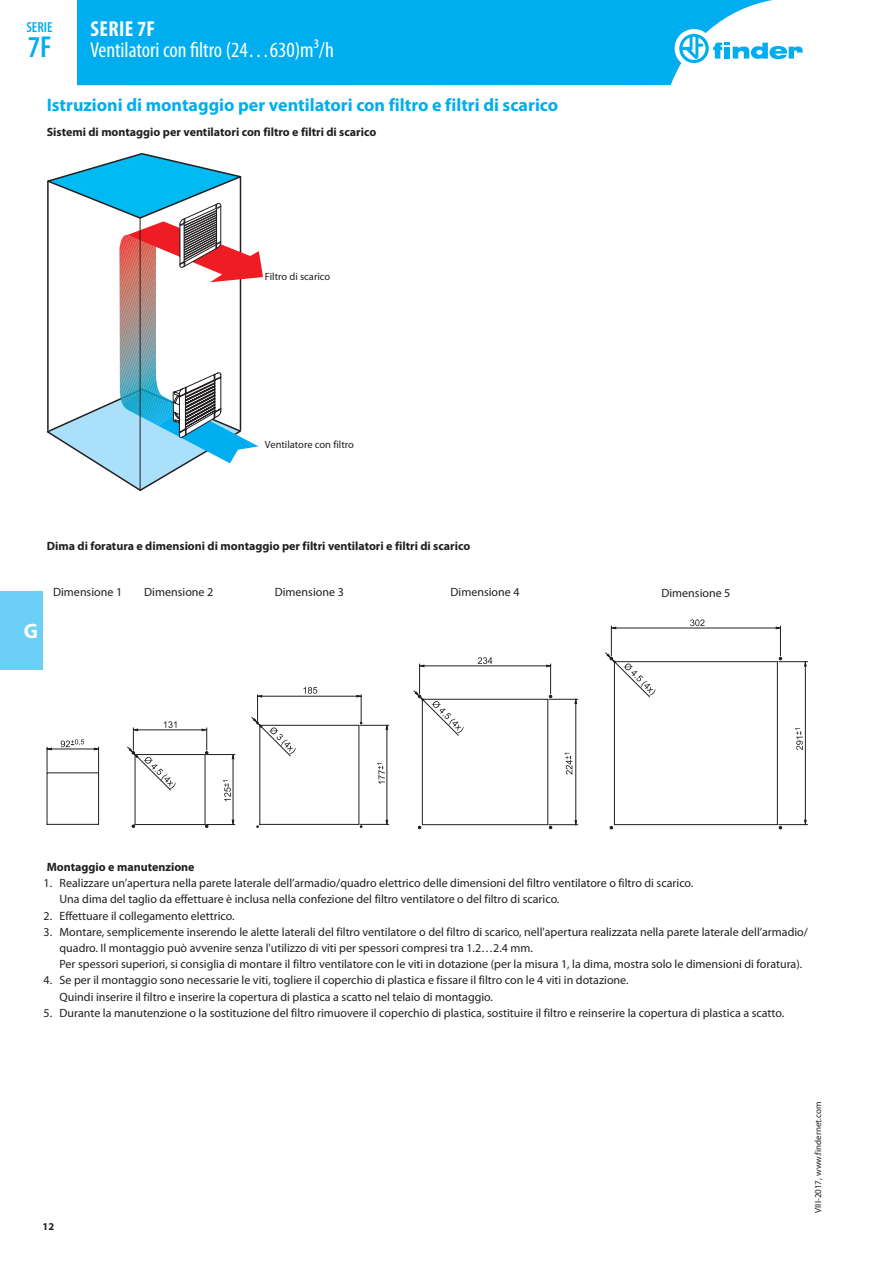
<style>
.page{position:relative;width:893px;height:1263px;background:#fff}
.page>*{position:absolute;margin:0;border:0;box-sizing:border-box;transform-origin:0 0}
.t1{font:600 condensed 30.3px "Myriad Pro";color:#00aeef}
.t2{font:condensed 21.75px "Myriad Pro";color:#fff}
.t3{font:700 condensed 21.75px "Myriad Pro";letter-spacing:.02em;color:#fff}
.t4{font:700 21px "Myriad Pro";color:#fff}
.t5{font:700 18px "Myriad Pro";color:#00aeef}
.t6{font:600 condensed 14.55px "Myriad Pro";color:#00aeef}
.t7{font:12px/16.2px "Myriad Pro";color:#231f20}
.t8{font:700 12px "Myriad Pro";color:#231f20}
.t9{font:10.5px "Myriad Pro";color:#231f20}
.t10{font:700 10.5px "Myriad Pro";color:#231f20}
.t11{font:9px "Myriad Pro";color:#231f20}
</style>
<div class="page">
<svg style="left:47px;top:153px;width:216px;height:338px"></svg>
<hr style="left:47px;top:749px;width:52px;height:1px;background:#231f20">
<hr style="left:47px;top:773px;width:1px;height:51px;background:#231f20">
<hr style="left:47px;top:772px;width:52px;height:1px;background:#231f20">
<hr style="left:98px;top:773px;width:1px;height:51px;background:#231f20">
<hr style="left:47px;top:824px;width:52px;height:1px;background:#231f20">
<hr style="left:387px;top:725px;width:1px;height:99px;background:#231f20">
<svg style="left:303px;top:687px;width:14px;height:7px"></svg>
<hr style="left:258px;top:696px;width:103px;height:1px;background:#231f20">
<hr style="left:260px;top:725px;width:1px;height:99px;background:#231f20">
<hr style="left:260px;top:725px;width:99px;height:1px;background:#231f20">
<hr style="left:359px;top:725px;width:1px;height:99px;background:#231f20">
<hr style="left:260px;top:824px;width:99px;height:1px;background:#231f20">
<hr style="left:547px;top:699px;width:1px;height:126px;background:#231f20">
<hr style="left:422px;top:699px;width:126px;height:1px;background:#231f20">
<hr style="left:422px;top:699px;width:1px;height:126px;background:#231f20">
<hr style="left:422px;top:824px;width:126px;height:1px;background:#231f20">
<hr style="left:419px;top:664px;width:1px;height:30px;background:#231f20">
<hr style="left:420px;top:666px;width:131px;height:1px;background:#231f20">
<svg style="left:478px;top:657px;width:14px;height:7px"></svg>
<hr style="left:550px;top:664px;width:1px;height:30px;background:#231f20">
<hr style="left:575px;top:699px;width:1px;height:126px;background:#231f20">
<hr style="left:805px;top:662px;width:1px;height:163px;background:#231f20">
<hr style="left:614px;top:824px;width:163px;height:1px;background:#231f20">
<hr style="left:614px;top:662px;width:1px;height:163px;background:#231f20">
<hr style="left:777px;top:662px;width:1px;height:163px;background:#231f20">
<svg style="left:47px;top:747px;width:5px;height:24px"></svg>
<svg style="left:93px;top:747px;width:7px;height:24px"></svg>
<svg style="left:251px;top:694px;width:45px;height:62px"></svg>
<svg style="left:356px;top:694px;width:33px;height:36px"></svg>
<svg style="left:360px;top:819px;width:29px;height:9px"></svg>
<svg style="left:419px;top:664px;width:6px;height:3px"></svg>
<svg style="left:546px;top:664px;width:6px;height:4px"></svg>
<svg style="left:549px;top:695px;width:29px;height:9px"></svg>
<svg style="left:549px;top:820px;width:29px;height:9px"></svg>
<svg style="left:413px;top:690px;width:50px;height:46px"></svg>
<svg style="left:605px;top:619px;width:203px;height:78px"></svg>
<svg style="left:779px;top:819px;width:29px;height:10px"></svg>
<svg style="left:61px;top:739px;width:23px;height:8px"></svg>
<svg style="left:127px;top:721px;width:108px;height:107px"></svg>
<svg style="left:377px;top:763px;width:8px;height:21px"></svg>
<svg style="left:564px;top:753px;width:8px;height:21px"></svg>
<svg style="left:795px;top:728px;width:8px;height:22px"></svg>
<div style="left:0;top:591px;width:43px;height:79px;background:#6bcff6"></div>
<div style="left:77px;top:0;width:696px;height:85px;background:#00aeef"></div>
<div style="left:675px;top:29px;width:38px;height:39px;background:#fff;border-radius:50%"></div>
<svg style="left:679px;top:34px;width:124px;height:29px"></svg>
<p class="t6" style="left:26px;top:19px;width:28px">SERIE</p>
<h1 class="t1" style="left:28px;top:30px;width:25px">7F</h1>
<h2 class="t3" style="left:90px;top:16px;width:66px">SERIE 7F</h2>
<h2 class="t2" style="left:90px;top:37px;width:245px">Ventilatori con filtro (24…630)m³/h</h2>
<h3 class="t5" style="left:47px;top:93px;width:513px">Istruzioni di montaggio per ventilatori con filtro e filtri di scarico</h3>
<p class="t8" style="left:47px;top:124px;width:331px">Sistemi di montaggio per ventilatori con filtro e filtri di scarico</p>
<p class="t9" style="left:265px;top:270px;width:67px">Filtro di scarico</p>
<p class="t9" style="left:265px;top:438px;width:91px">Ventilatore con filtro</p>
<p class="t8" style="left:47px;top:538px;width:425px">Dima di foratura e dimensioni di montaggio per filtri ventilatori e filtri di scarico</p>
<p class="t7" style="left:53px;top:584px;width:70px">Dimensione 1</p>
<p class="t7" style="left:144px;top:584px;width:71px">Dimensione 2</p>
<p class="t7" style="left:275px;top:584px;width:70px">Dimensione 3</p>
<p class="t7" style="left:451px;top:584px;width:70px">Dimensione 4</p>
<p class="t7" style="left:661px;top:584px;width:70px">Dimensione 5</p>
<h3 class="t4" style="left:24px;top:618px;width:16px">G</h3>
<p class="t8" style="left:47px;top:859px;width:149px">Montaggio e manutenzione</p>
<p class="t7" style="left:60px;top:875px;width:635px;text-indent:-16px">1. Realizzare un’apertura nella parete laterale dell’armadio/quadro elettrico delle dimensioni del filtro ventilatore o filtro di scarico.<br>Una dima del taglio da effettuare è inclusa nella confezione del filtro ventilatore o del filtro di scarico.</p>
<p class="t7" style="left:44px;top:907px;width:192px">2. Effettuare il collegamento elettrico.</p>
<p class="t7" style="left:60px;top:923px;width:750px;text-indent:-16px">3. Montare, semplicemente inserendo le alette laterali del filtro ventilatore o del filtro di scarico, nell'apertura realizzata nella parete laterale dell’armadio/ quadro. Il montaggio può avvenire senza l'utilizzo di viti per spessori compresi tra 1.2…2.4 mm.<br>Per spessori superiori, si consiglia di montare il filtro ventilatore con le viti in dotazione (per la misura 1, la dima, mostra solo le dimensioni di foratura).</p>
<p class="t7" style="left:60px;top:972px;width:571px;text-indent:-16px">4. Se per il montaggio sono necessarie le viti, togliere il coperchio di plastica e fissare il filtro con le 4 viti in dotazione.<br>Quindi inserire il filtro e inserire la copertura di plastica a scatto nel telaio di montaggio.</p>
<p class="t7" style="left:44px;top:1004px;width:742px">5. Durante la manutenzione o la sostituzione del filtro rimuovere il coperchio di plastica, sostituire il filtro e reinserire la copertura di plastica a scatto.</p>
<p class="t10" style="left:43px;top:1219px;width:13px">12</p>
<p class="t11" style="left:812px;top:1213px;width:113px;rotate:-90deg">VIII-2017, www.findernet.com</p>
</div>
